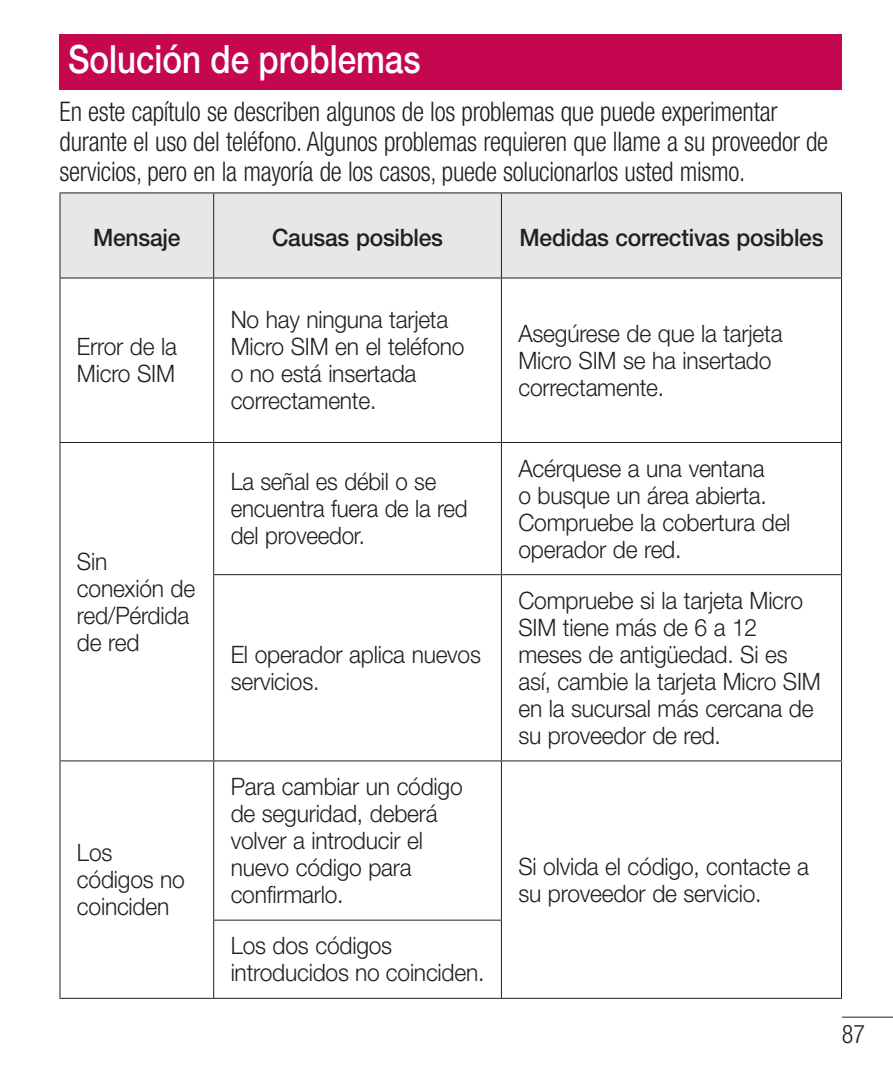
<style>
.page{position:relative;width:893px;height:1072px;background:#fff}
.page>*{position:absolute;margin:0;border:0;box-sizing:border-box;transform-origin:0 0}
.t1{font:500 39px "Helvetica Neue LT Pro";color:#fff;scale:.85 1}
.t2{font:300 condensed 27px/30px "Helvetica Neue LT Pro";letter-spacing:-.01em;color:#231f20;scale:.95 1}
.t3{font:300 condensed 25.5px "Helvetica Neue LT Pro";color:#231f20;scale:.95 1}
.t4{font:300 24px/27px "Helvetica Neue LT Pro";letter-spacing:-.01em;color:#231f20;scale:.95 1}
.t5{font:300 24px/27px "Helvetica Neue LT Pro";letter-spacing:-.01em;color:#231f20;scale:.93 1}
.t6{font:500 24px "Helvetica Neue LT Pro";letter-spacing:-.01em;color:#231f20;scale:.95 1}
</style>
<div class="page">
<hr style="left:842px;top:1016px;width:51px;height:1px;background:#231f20">
<div style="left:60px;top:34px;width:782px;height:55px;background:#c50750"></div>
<div style="left:60px;top:193px;width:781px;height:84px;background:#e6e7e9"></div>
<hr style="left:60px;top:277px;width:782px;height:1px;background:#231f20">
<hr style="left:59px;top:278px;width:1px;height:164px;background:#231f20">
<hr style="left:213px;top:278px;width:1px;height:164px;background:#231f20">
<hr style="left:501px;top:278px;width:1px;height:164px;background:#231f20">
<hr style="left:841px;top:278px;width:1px;height:164px;background:#231f20">
<hr style="left:60px;top:442px;width:154px;height:1px;background:#231f20">
<hr style="left:59px;top:443px;width:1px;height:131px;background:#231f20">
<hr style="left:59px;top:574px;width:1px;height:186px;background:#231f20">
<hr style="left:214px;top:442px;width:287px;height:1px;background:#231f20">
<hr style="left:213px;top:443px;width:1px;height:131px;background:#231f20">
<hr style="left:501px;top:442px;width:341px;height:1px;background:#231f20">
<hr style="left:501px;top:443px;width:1px;height:131px;background:#231f20">
<hr style="left:841px;top:443px;width:1px;height:131px;background:#231f20">
<hr style="left:213px;top:574px;width:288px;height:1px;background:#231f20">
<hr style="left:213px;top:575px;width:1px;height:185px;background:#231f20">
<hr style="left:501px;top:574px;width:341px;height:1px;background:#231f20">
<hr style="left:501px;top:575px;width:1px;height:185px;background:#231f20">
<hr style="left:841px;top:575px;width:1px;height:185px;background:#231f20">
<hr style="left:60px;top:760px;width:154px;height:1px;background:#231f20">
<hr style="left:59px;top:761px;width:1px;height:159px;background:#231f20">
<hr style="left:59px;top:920px;width:1px;height:77px;background:#231f20">
<hr style="left:214px;top:760px;width:287px;height:1px;background:#231f20">
<hr style="left:213px;top:761px;width:1px;height:158px;background:#231f20">
<hr style="left:501px;top:760px;width:341px;height:1px;background:#231f20">
<hr style="left:501px;top:761px;width:1px;height:158px;background:#231f20">
<hr style="left:841px;top:761px;width:1px;height:159px;background:#231f20">
<hr style="left:841px;top:920px;width:1px;height:77px;background:#231f20">
<hr style="left:213px;top:919px;width:289px;height:1px;background:#231f20">
<hr style="left:213px;top:920px;width:1px;height:77px;background:#231f20">
<hr style="left:501px;top:920px;width:1px;height:77px;background:#231f20">
<hr style="left:60px;top:997px;width:782px;height:1px;background:#231f20">
<hr style="left:60px;top:192px;width:154px;height:1px;background:#231f20">
<hr style="left:59px;top:193px;width:1px;height:84px;background:#231f20">
<hr style="left:214px;top:192px;width:287px;height:1px;background:#231f20">
<hr style="left:213px;top:193px;width:1px;height:84px;background:#231f20">
<hr style="left:501px;top:192px;width:341px;height:1px;background:#231f20">
<hr style="left:501px;top:193px;width:1px;height:84px;background:#231f20">
<hr style="left:841px;top:193px;width:1px;height:84px;background:#231f20">
<h1 class="t1" style="left:68px;top:45px;width:416px">Solución de problemas</h1>
<p class="t2" style="left:60px;top:99px;width:811px">En este capítulo se describen algunos de los problemas que puede experimentar durante el uso del teléfono. Algunos problemas requieren que llame a su proveedor de servicios, pero en la mayoría de los casos, puede solucionarlos usted mismo.</p>
<p class="t6" style="left:93px;top:228px;width:93px">Mensaje</p>
<p class="t6" style="left:272px;top:228px;width:182px">Causas posibles</p>
<p class="t6" style="left:519px;top:228px;width:322px">Medidas correctivas posibles</p>
<p class="t4" style="left:77px;top:336px;width:107px">Error de la<br>Micro SIM</p>
<p class="t4" style="left:77px;top:550px;width:126px">Sin conexión de red/Pérdida de red</p>
<p class="t4" style="left:77px;top:841px;width:115px">Los códigos no coinciden</p>
<p class="t4" style="left:231px;top:309px;width:248px">No hay ninguna tarjeta<br>Micro SIM en el teléfono o no está insertada correctamente.</p>
<p class="t5" style="left:231px;top:470px;width:256px">La señal es débil o se encuentra fuera de la red del proveedor.</p>
<p class="t4" style="left:231px;top:643px;width:265px">El operador aplica nuevos servicios.</p>
<p class="t4" style="left:231px;top:775px;width:246px">Para cambiar un código de seguridad, deberá volver a introducir el nuevo código para confirmarlo.</p>
<p class="t4" style="left:231px;top:934px;width:269px">Los dos códigos introducidos no coinciden.</p>
<p class="t4" style="left:518px;top:322px;width:279px">Asegúrese de que la tarjeta<br>Micro SIM se ha insertado correctamente.</p>
<p class="t4" style="left:518px;top:457px;width:288px">Acérquese a una ventana<br>o busque un área abierta.<br>Compruebe la cobertura del operador de red.</p>
<p class="t4" style="left:518px;top:589px;width:320px">Compruebe si la tarjeta Micro<br>SIM tiene más de 6 a 12 meses de antigüedad. Si es así, cambie la tarjeta Micro SIM en la sucursal más cercana de su proveedor de red.</p>
<p class="t4" style="left:518px;top:855px;width:307px">Si olvida el código, contacte a su proveedor de servicio.</p>
<p class="t3" style="left:842px;top:1025px;width:26px">87</p>
</div>
